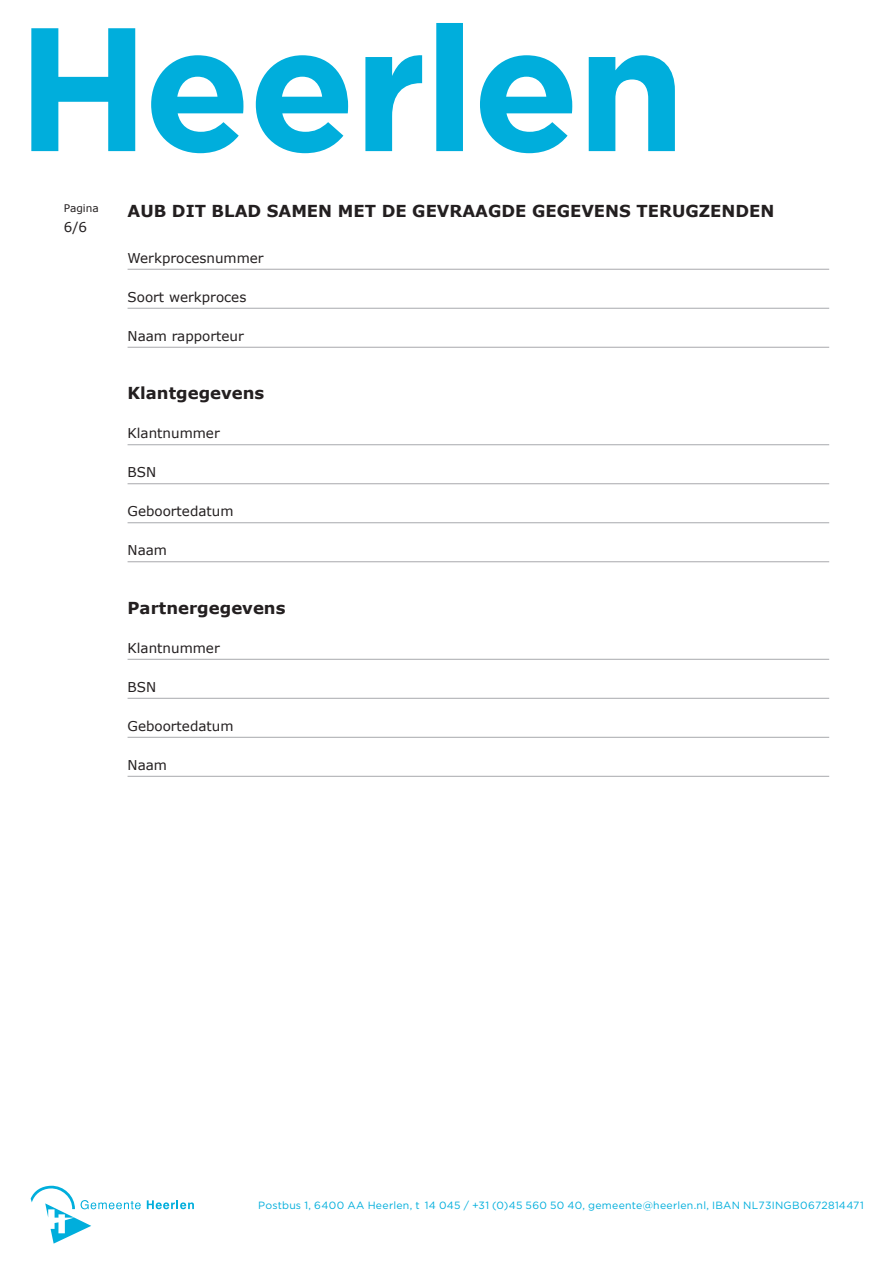
<style>
.page{position:relative;width:893px;height:1263px;background:#fff}
.page>*{position:absolute;margin:0;border:0;box-sizing:border-box;transform-origin:0 0}
.t1{font:700 16.5px "Verdana";color:#231f20}
.t2{font:13.5px "Verdana";color:#231f20}
.t3{font:10.5px "Gotham";letter-spacing:.025em;color:#00aedc}
.t4{font:10.5px "Verdana";color:#231f20}
</style>
<div class="page">
<svg style="left:31px;top:23px;width:644px;height:130px"></svg>
<svg style="left:31px;top:1185px;width:110px;height:58px"></svg>
<svg style="left:147px;top:1200px;width:47px;height:9px"></svg>
<hr style="left:128px;top:269px;width:701px;height:1px;background:#a8a9ad">
<hr style="left:128px;top:308px;width:701px;height:1px;background:#a8a9ad">
<hr style="left:128px;top:347px;width:701px;height:1px;background:#a8a9ad">
<hr style="left:128px;top:444px;width:701px;height:1px;background:#a8a9ad">
<hr style="left:128px;top:483px;width:701px;height:1px;background:#a8a9ad">
<hr style="left:128px;top:522px;width:701px;height:1px;background:#a8a9ad">
<hr style="left:128px;top:561px;width:701px;height:1px;background:#a8a9ad">
<hr style="left:128px;top:659px;width:701px;height:1px;background:#a8a9ad">
<hr style="left:128px;top:698px;width:701px;height:1px;background:#a8a9ad">
<hr style="left:128px;top:737px;width:701px;height:1px;background:#a8a9ad">
<hr style="left:128px;top:776px;width:701px;height:1px;background:#a8a9ad">
<p class="t4" style="left:64px;top:202px;width:37px">Pagina</p>
<p class="t2" style="left:64px;top:218px;width:25px">6/6</p>
<p class="t1" style="left:128px;top:200px;width:648px">AUB DIT BLAD SAMEN MET DE GEVRAAGDE GEGEVENS TERUGZENDEN</p>
<p class="t2" style="left:128px;top:249px;width:138px">Werkprocesnummer</p>
<p class="t2" style="left:128px;top:288px;width:120px">Soort werkproces</p>
<p class="t2" style="left:128px;top:327px;width:118px">Naam rapporteur</p>
<p class="t1" style="left:128px;top:383px;width:138px">Klantgegevens</p>
<p class="t2" style="left:128px;top:425px;width:94px">Klantnummer</p>
<p class="t2" style="left:128px;top:464px;width:30px">BSN</p>
<p class="t2" style="left:128px;top:503px;width:107px">Geboortedatum</p>
<p class="t2" style="left:128px;top:542px;width:41px">Naam</p>
<p class="t1" style="left:128px;top:597px;width:159px">Partnergegevens</p>
<p class="t2" style="left:128px;top:639px;width:94px">Klantnummer</p>
<p class="t2" style="left:128px;top:678px;width:30px">BSN</p>
<p class="t2" style="left:128px;top:717px;width:107px">Geboortedatum</p>
<p class="t2" style="left:128px;top:756px;width:41px">Naam</p>
<p class="t3" style="left:258px;top:1199px;width:607px">Postbus 1, 6400 AA Heerlen, t 14 045 / +31 (0)45 560 50 40, gemeente@heerlen.nl, IBAN NL73INGB0672814471</p>
</div>
